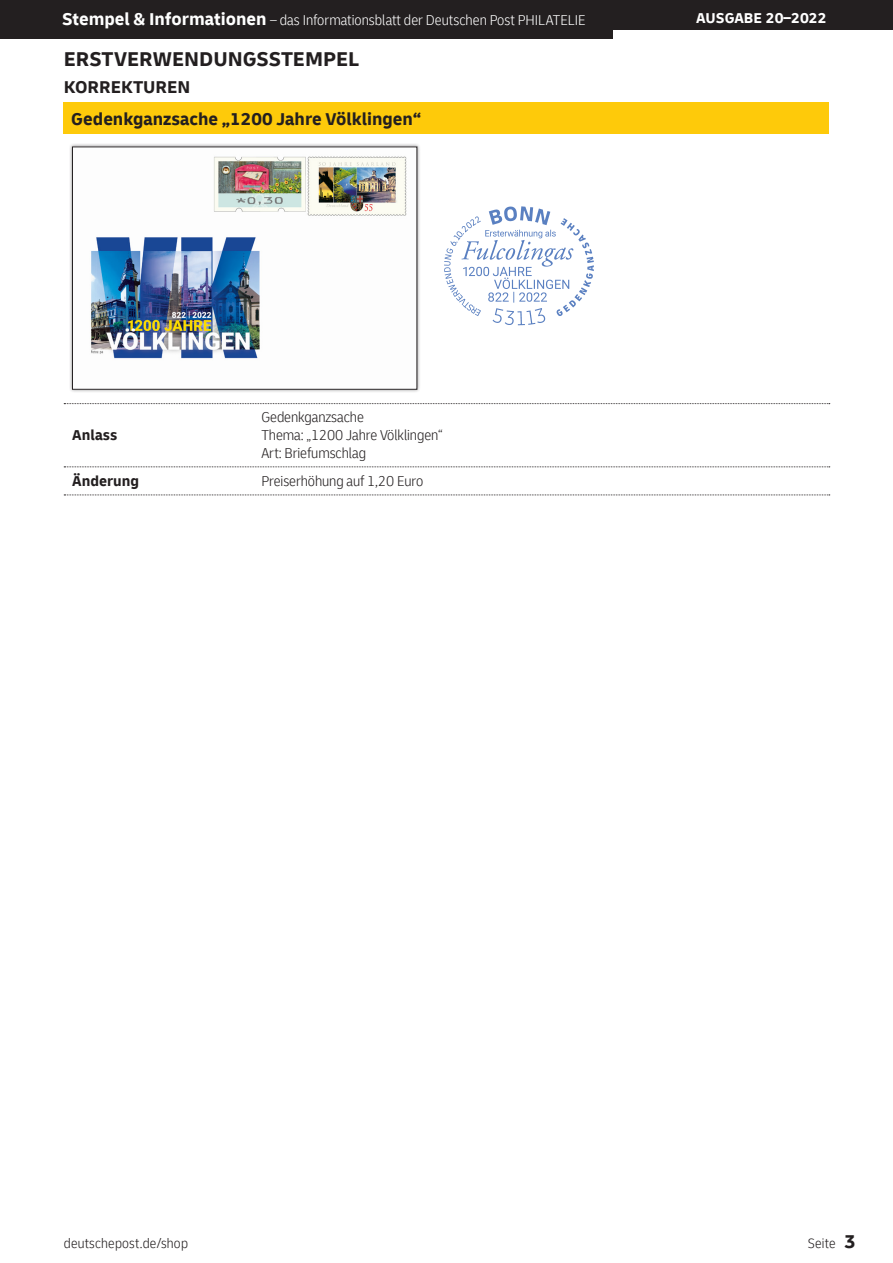
<style>
.page{position:relative;width:893px;height:1263px;background:#fff}
.page>*{position:absolute;margin:0;border:0;box-sizing:border-box;transform-origin:0 0}
.t1{font:700 21px "Delivery";color:#231f20}
.t2{font:700 18px/32px "Delivery";color:#231f20}
.t3{font:300 condensed 15px/18px "Delivery";letter-spacing:-.005em;color:#231f20}
.t4{font:300 condensed 15px "Delivery";color:#fff}
.t5{font:700 15px "Delivery";color:#fff}
.t6{font:700 15px "Delivery";color:#231f20}
.t7{font:300 condensed 14.25px "Delivery";letter-spacing:.015em;color:#231f20}
.s1{font-weight:700;font-stretch:normal;font-size:18px}
.s2{font-weight:700;font-stretch:normal;font-size:19.5px}
</style>
<div class="page">
<div style="left:0;top:0;width:893px;height:30px;background:#231f20"></div>
<div style="left:0;top:0;width:612px;height:38px;background:#231f20"></div>
<div style="left:64px;top:102px;width:765px;height:32px;background:#feca0a"></div>
<svg style="left:64px;top:466px;width:766px;height:1px"></svg>
<svg style="left:64px;top:495px;width:766px;height:1px"></svg>
<svg style="left:64px;top:403px;width:766px;height:1px"></svg>
<img style="left:444px;top:206px;width:150px;height:120px">
<div style="left:68px;top:143px;width:353px;height:250px;background:#231f20;opacity:.5"></div>
<img style="left:74px;top:149px;width:341px;height:238px">
<p class="t4" style="left:62px;top:12px;width:525px"><span class="s1">Stempel &amp; Informationen</span> – das Informationsblatt der Deutschen Post PHILATELIE</p>
<p class="t5" style="left:696px;top:9px;width:132px">AUSGABE 20–2022</p>
<h1 class="t1" style="left:64px;top:46px;width:297px">ERSTVERWENDUNGSSTEMPEL</h1>
<p class="t2" style="left:71px;top:71px;width:351px;text-indent:-7px">KORREKTUREN<br>Gedenkganzsache „1200 Jahre Völklingen“</p>
<p class="t6" style="left:72px;top:426px;width:47px">Anlass</p>
<p class="t6" style="left:72px;top:472px;width:68px">Änderung</p>
<p class="t3" style="left:261px;top:408px;width:183px">Gedenkganzsache<br>Thema: „1200 Jahre Völklingen“<br>Art: Briefumschlag</p>
<p class="t3" style="left:261px;top:472px;width:163px">Preiserhöhung auf 1,20 Euro</p>
<p class="t7" style="left:64px;top:1235px;width:126px">deutschepost.de/shop</p>
<p class="t7" style="left:808px;top:1235px;width:50px">Seite <span class="s2">3</span></p>
</div>
